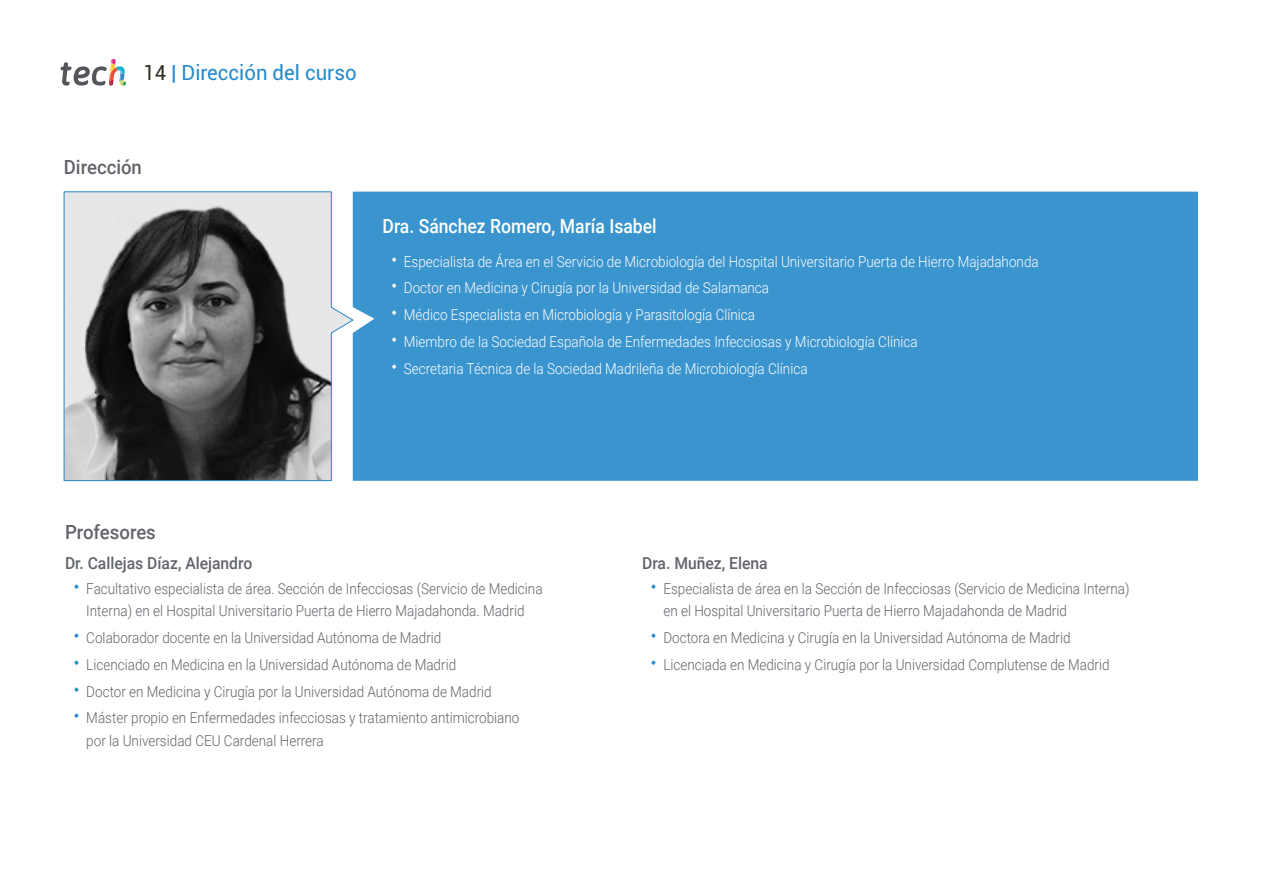
<style>
.page{position:relative;width:1263px;height:893px;background:#fff}
.page>*{position:absolute;margin:0;border:0;box-sizing:border-box;transform-origin:0 0}
.t1{font:21px "Roboto";color:#2488c9}
.t2{font:500 19.5px "Roboto";color:#fff;scale:.9 1}
.t3{font:500 19.5px "Roboto";color:#61646a;scale:.95 1}
.t4{font:500 16.5px "Roboto";color:#61646a;scale:.95 1}
.t5{font:300 15px/26.7px "Roboto";color:#61646a;scale:.9 1}
.t6{font:300 15px/26.7px "Roboto";color:#fff;scale:.9 1}
.s1{color:#312e20}
</style>
<div class="page">
<svg style="left:61px;top:59px;width:65px;height:27px"></svg>
<div style="left:354px;top:192px;width:844px;height:289px;background:#3a94ce"></div>
<svg style="left:64px;top:191px;width:290px;height:290px;background:#7f8182"></svg>
<svg style="left:392px;top:257px;width:4px;height:5px"></svg>
<svg style="left:392px;top:283px;width:4px;height:5px"></svg>
<svg style="left:392px;top:310px;width:4px;height:5px"></svg>
<svg style="left:392px;top:337px;width:4px;height:5px"></svg>
<svg style="left:392px;top:364px;width:4px;height:5px"></svg>
<h1 class="t1" style="left:144px;top:57px;width:215px"><span class="s1">14</span> | Dirección del curso</h1>
<h2 class="t3" style="left:64px;top:153px;width:84px">Dirección</h2>
<h2 class="t3" style="left:65px;top:518px;width:97px">Profesores</h2>
<h2 class="t2" style="left:383px;top:212px;width:306px">Dra. Sánchez Romero, María Isabel</h2>
<p class="t6" style="left:404px;top:247px;width:707px">Especialista de Área en el Servicio de Microbiología del Hospital Universitario Puerta de Hierro Majadahonda Doctor en Medicina y Cirugía por la Universidad de Salamanca<br>Médico Especialista en Microbiología y Parasitología Clínica<br>Miembro de la Sociedad Española de Enfermedades Infecciosas y Microbiología Clínica<br>Secretaria Técnica de la Sociedad Madrileña de Microbiología Clínica</p>
<p class="t4" style="left:65px;top:552px;width:199px">Dr. Callejas Díaz, Alejandro</p>
<p class="t5" style="left:86px;top:577px;width:508px;line-height:22.5px">Facultativo especialista de área. Sección de Infecciosas (Servicio de Medicina<br>Interna) en el Hospital Universitario Puerta de Hierro Majadahonda. Madrid</p>
<p class="t5" style="left:86px;top:624px;width:483px">Colaborador docente en la Universidad Autónoma de Madrid<br>Licenciado en Medicina en la Universidad Autónoma de Madrid<br>Doctor en Medicina y Cirugía por la Universidad Autónoma de Madrid Máster propio en Enfermedades infecciosas y tratamiento antimicrobiano</p>
<p class="t5" style="left:86px;top:727px;width:265px">por la Universidad CEU Cardenal Herrera</p>
<p class="t4" style="left:642px;top:552px;width:134px">Dra. Muñez, Elena</p>
<p class="t5" style="left:663px;top:577px;width:519px;line-height:22.5px">Especialista de área en la Sección de Infecciosas (Servicio de Medicina Interna) en el Hospital Universitario Puerta de Hierro Majadahonda de Madrid</p>
<p class="t5" style="left:663px;top:624px;width:497px">Doctora en Medicina y Cirugía en la Universidad Autónoma de Madrid<br>Licenciada en Medicina y Cirugía por la Universidad Complutense de Madrid</p>
</div>
